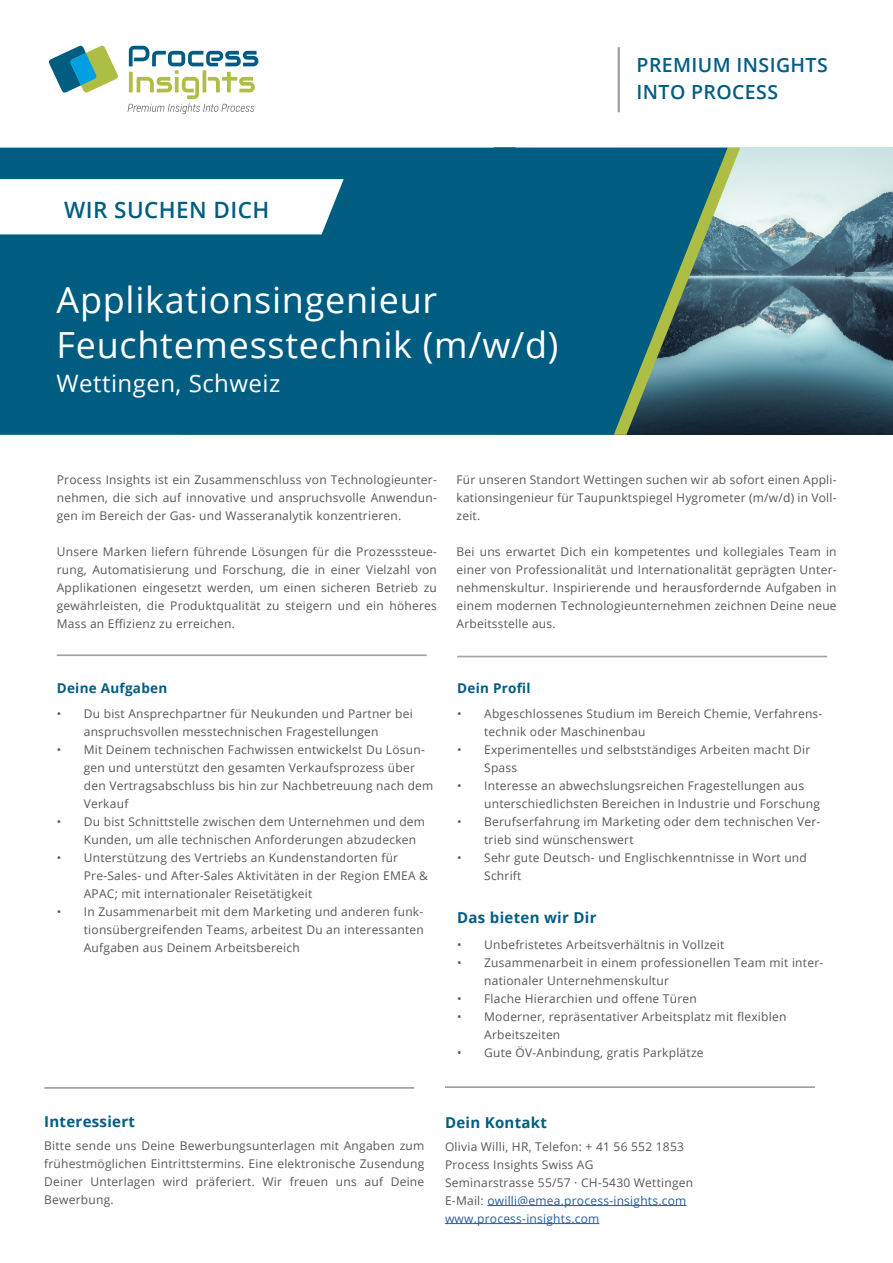
<style>
.page{position:relative;width:893px;height:1263px;background:#fff}
.page>*{position:absolute;margin:0;border:0;box-sizing:border-box;transform-origin:0 0}
.t1{font:36px/45px "Open Sans";letter-spacing:.02em;color:#fff}
.t2{font:24px "Open Sans";letter-spacing:.02em;color:#fff}
.t3{font:600 22.5px "Open Sans";letter-spacing:.02em;color:#005d82}
.t4{font:600 19.5px/27px "Open Sans";letter-spacing:.02em;color:#005d82}
.t5{font:700 15px "Open Sans";letter-spacing:.02em;color:#005d82}
.t6{font:700 13.5px "Open Sans";letter-spacing:.02em;color:#005d82}
.t7{font:12px/18px "Open Sans";letter-spacing:.02em;color:#575756}
.s1{color:#275b9b}
</style>
<div class="page">
<img style="left:741px;top:148px;width:152px;height:287px">
<svg style="left:0;top:148px;width:728px;height:287px;background:#075f80"></svg>
<svg style="left:0;top:179px;width:344px;height:55px"></svg>
<svg style="left:48px;top:45px;width:70px;height:48px"></svg>
<svg style="left:128px;top:46px;width:130px;height:68px"></svg>
<hr style="left:618px;top:47px;width:2px;height:65px;background:#9d9d9c">
<hr style="left:57px;top:655px;width:370px;height:1px;background:#9d9d9c">
<hr style="left:457px;top:656px;width:370px;height:1px;background:#9d9d9c">
<hr style="left:457px;top:657px;width:370px;height:1px;background:#9d9d9c">
<hr style="left:487px;top:1205px;width:199px;height:1px;background:#275b9b">
<hr style="left:445px;top:1223px;width:154px;height:1px;background:#275b9b">
<hr style="left:445px;top:1086px;width:370px;height:1px;background:#9d9d9c">
<hr style="left:445px;top:1087px;width:370px;height:1px;background:#9d9d9c">
<hr style="left:44px;top:1087px;width:370px;height:1px;background:#9d9d9c">
<hr style="left:44px;top:1088px;width:370px;height:1px;background:#9d9d9c">
<h3 class="t3" style="left:64px;top:195px;width:207px">WIR SUCHEN DICH</h3>
<h1 class="t1" style="left:57px;top:276px;width:503px">Applikationsingenieur<br>Feuchtemesstechnik (m/w/d)</h1>
<h2 class="t2" style="left:57px;top:367px;width:225px">Wettingen, Schweiz</h2>
<h3 class="t4" style="left:637px;top:51px;width:193px">PREMIUM INSIGHTS<br>INTO PROCESS</h3>
<p class="t7" style="left:57px;top:470px;width:382px;text-align:justify">Process Insights ist ein Zusammenschluss von Technologieunter&shy;nehmen, die sich auf innovative und anspruchsvolle Anwendun&shy;gen im Bereich der Gas- und Wasseranalytik konzentrieren.</p>
<p class="t7" style="left:57px;top:542px;width:382px;text-align:justify">Unsere Marken liefern führende Lösungen für die Prozesssteue&shy;rung, Automatisierung und Forschung, die in einer Vielzahl von Applikationen eingesetzt werden, um einen sicheren Betrieb zu gewährleisten, die Produktqualität zu steigern und ein höheres Mass an Effizienz zu erreichen.</p>
<p class="t7" style="left:456px;top:470px;width:382px;text-align:justify">Für unseren Standort Wettingen suchen wir ab sofort einen Appli&shy;kationsingenieur für Taupunktspiegel Hygrometer (m/w/d) in Voll&shy;zeit.</p>
<p class="t7" style="left:456px;top:542px;width:382px;text-align:justify">Bei uns erwartet Dich ein kompetentes und kollegiales Team in einer von Professionalität und Internationalität geprägten Unter&shy;nehmenskultur. Inspirierende und herausfordernde Aufgaben in einem modernen Technologieunternehmen zeichnen Deine neue Arbeitsstelle aus.</p>
<p class="t6" style="left:57px;top:678px;width:112px">Deine Aufgaben</p>
<p class="t7" style="left:57px;top:704px;width:357px;text-align:center">• Du bist Ansprechpartner für Neukunden und Partner bei anspruchsvollen messtechnischen Fragestellungen</p>
<p class="t7" style="left:84px;top:740px;width:351px;text-indent:-27px">• Mit Deinem technischen Fachwissen entwickelst Du Lösun&shy;gen und unterstützt den gesamten Verkaufsprozess über den Vertragsabschluss bis hin zur Nachbetreuung nach dem Verkauf</p>
<p class="t7" style="left:84px;top:812px;width:343px;text-indent:-27px">• Du bist Schnittstelle zwischen dem Unternehmen und dem<br>Kunden, um alle technischen Anforderungen abzudecken</p>
<p class="t7" style="left:84px;top:848px;width:346px;text-indent:-27px">• Unterstützung des Vertriebs an Kundenstandorten für<br>Pre-Sales- und After-Sales Aktivitäten in der Region EMEA &amp;<br>APAC; mit internationaler Reisetätigkeit</p>
<p class="t7" style="left:84px;top:902px;width:342px;text-align:justify;text-indent:-27px">• In Zusammenarbeit mit dem Marketing und anderen funk&shy;tionsübergreifenden Teams, arbeitest Du an interessanten Aufgaben aus Deinem Arbeitsbereich</p>
<p class="t6" style="left:457px;top:678px;width:75px">Dein Profil</p>
<p class="t7" style="left:484px;top:704px;width:340px;text-indent:-27px">• Abgeschlossenes Studium im Bereich Chemie, Verfahrens&shy;technik oder Maschinenbau</p>
<p class="t7" style="left:484px;top:740px;width:328px;text-indent:-27px">• Experimentelles und selbstständiges Arbeiten macht Dir<br>Spass</p>
<p class="t7" style="left:484px;top:776px;width:337px;text-indent:-27px">• Interesse an abwechslungsreichen Fragestellungen aus unterschiedlichsten Bereichen in Industrie und Forschung</p>
<p class="t7" style="left:484px;top:812px;width:338px;text-indent:-27px">• Berufserfahrung im Marketing oder dem technischen Ver&shy;trieb sind wünschenswert</p>
<p class="t7" style="left:484px;top:848px;width:324px;text-indent:-27px">• Sehr gute Deutsch- und Englischkenntnisse in Wort und<br>Schrift</p>
<p class="t5" style="left:457px;top:907px;width:141px">Das bieten wir Dir</p>
<p class="t7" style="left:457px;top:935px;width:269px">• Unbefristetes Arbeitsverhältnis in Vollzeit</p>
<p class="t7" style="left:484px;top:953px;width:341px;text-indent:-27px">• Zusammenarbeit in einem professionellen Team mit inter&shy;nationaler Unternehmenskultur</p>
<p class="t7" style="left:457px;top:989px;width:241px">• Flache Hierarchien und offene Türen</p>
<p class="t7" style="left:484px;top:1007px;width:304px;text-indent:-27px">• Moderner, repräsentativer Arbeitsplatz mit flexiblen<br>Arbeitszeiten</p>
<p class="t7" style="left:457px;top:1043px;width:248px">• Gute ÖV-Anbindung, gratis Parkplätze</p>
<p class="t5" style="left:44px;top:1111px;width:92px">Interessiert</p>
<p class="t7" style="left:44px;top:1136px;width:382px;text-align:justify">Bitte sende uns Deine Bewerbungsunterlagen mit Angaben zum frühestmöglichen Eintrittstermins. Eine elektronische Zusendung Deiner Unterlagen wird präferiert. Wir freuen uns auf Deine Bewerbung.</p>
<p class="t5" style="left:445px;top:1112px;width:104px">Dein Kontakt</p>
<p class="t7" style="left:445px;top:1137px;width:250px">Olivia Willi, HR, Telefon: + 41 56 552 1853<br>Process Insights Swiss AG<br>Seminarstrasse 55/57 · CH-5430 Wettingen E-Mail: <span class="s1">owilli@emea.process-insights.com www.process-insights.com</span></p>
</div>
